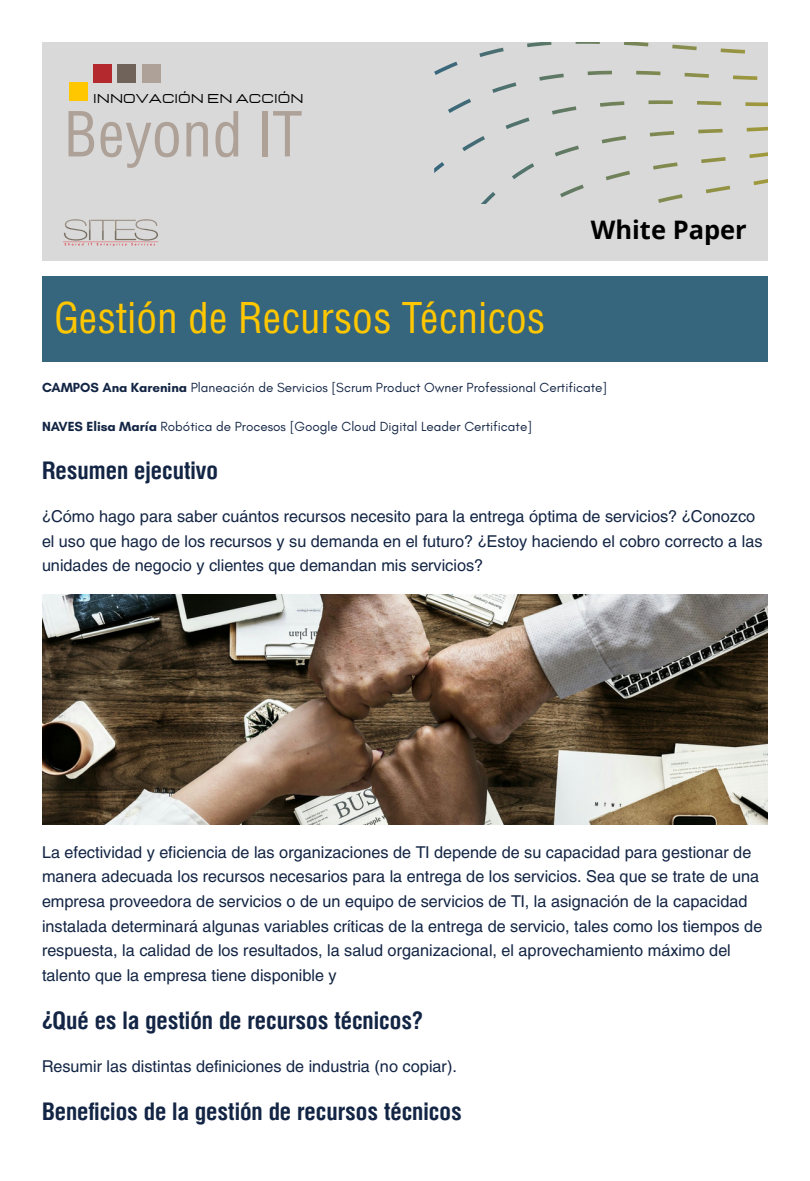
<style>
.page{position:relative;width:810px;height:1181px;background:#fff}
.page>*{position:absolute;margin:0;border:0;box-sizing:border-box;transform-origin:0 0}
.t1{font:63px "Helios Cond";color:#aea198}
.t2{font:43.05px "Helios Cond";color:#ffc700}
.t3{font:700 25.5px "Open Sans";color:#000}
.t4{font:700 24.3px "Helios Cond";color:#132544}
.t5{font:16.2px/24.6px "Helios";color:#132544}
.t6{font:13.5px "Glacial Indifference";color:#132544}
.t7{font:12.75px "Lastica";color:#000}
.s1{font-weight:700}
</style>
<div class="page">
<div style="left:42px;top:42px;width:726px;height:218px;background:#d9d9d9"></div>
<svg style="left:434px;top:42px;width:334px;height:162px"></svg>
<img style="left:63px;top:219px;width:95px;height:28px">
<div style="left:69px;top:82px;width:18px;height:19px;background:#ffc700"></div>
<div style="left:93px;top:64px;width:19px;height:18px;background:#b4292d"></div>
<div style="left:118px;top:64px;width:18px;height:18px;background:#706359"></div>
<div style="left:142px;top:64px;width:19px;height:18px;background:#aea198"></div>
<div style="left:42px;top:276px;width:726px;height:85px;background:#36657e"></div>
<img style="left:42px;top:594px;width:726px;height:230px">
<p class="t7" style="left:93px;top:93px;width:212px">INNOVACIÓN EN ACCIÓN</p>
<p class="t1" style="left:64px;top:96px;width:240px">Beyond IT</p>
<p class="t2" style="left:54px;top:291px;width:493px">Gestión de Recursos Técnicos</p>
<p class="t3" style="left:591px;top:211px;width:157px">White Paper</p>
<h3 class="t6" style="left:42px;top:379px;width:567px"><span class="s1">CAMPOS Ana Karenina</span> Planeación de Servicios [Scrum Product Owner Professional Certificate]</h3>
<h3 class="t6" style="left:42px;top:418px;width:492px"><span class="s1">NAVES Elisa María</span> Robótica de Procesos [Google Cloud Digital Leader Certificate]</h3>
<h1 class="t4" style="left:42px;top:454px;width:178px">Resumen ejecutivo</h1>
<p class="t5" style="left:42px;top:503px;width:722px">¿Cómo hago para saber cuántos recursos necesito para la entrega óptima de servicios? ¿Conozco el uso que hago de los recursos y su demanda en el futuro? ¿Estoy haciendo el cobro correcto a las unidades de negocio y clientes que demandan mis servicios?</p>
<p class="t5" style="left:42px;top:839px;width:722px">La efectividad y eficiencia de las organizaciones de TI depende de su capacidad para gestionar de manera adecuada los recursos necesarios para la entrega de los servicios. Sea que se trate de una empresa proveedora de servicios o de un equipo de servicios de TI, la asignación de la capacidad instalada determinará algunas variables críticas de la entrega de servicio, tales como los tiempos de respuesta, la calidad de los resultados, la salud organizacional, el aprovechamiento máximo del talento que la empresa tiene disponible y</p>
<h1 class="t4" style="left:42px;top:1003px;width:382px">¿Qué es la gestión de recursos técnicos?</h1>
<p class="t5" style="left:42px;top:1053px;width:416px">Resumir las distintas definiciones de industria (no copiar).</p>
<h1 class="t4" style="left:42px;top:1094px;width:421px">Beneficios de la gestión de recursos técnicos</h1>
</div>
